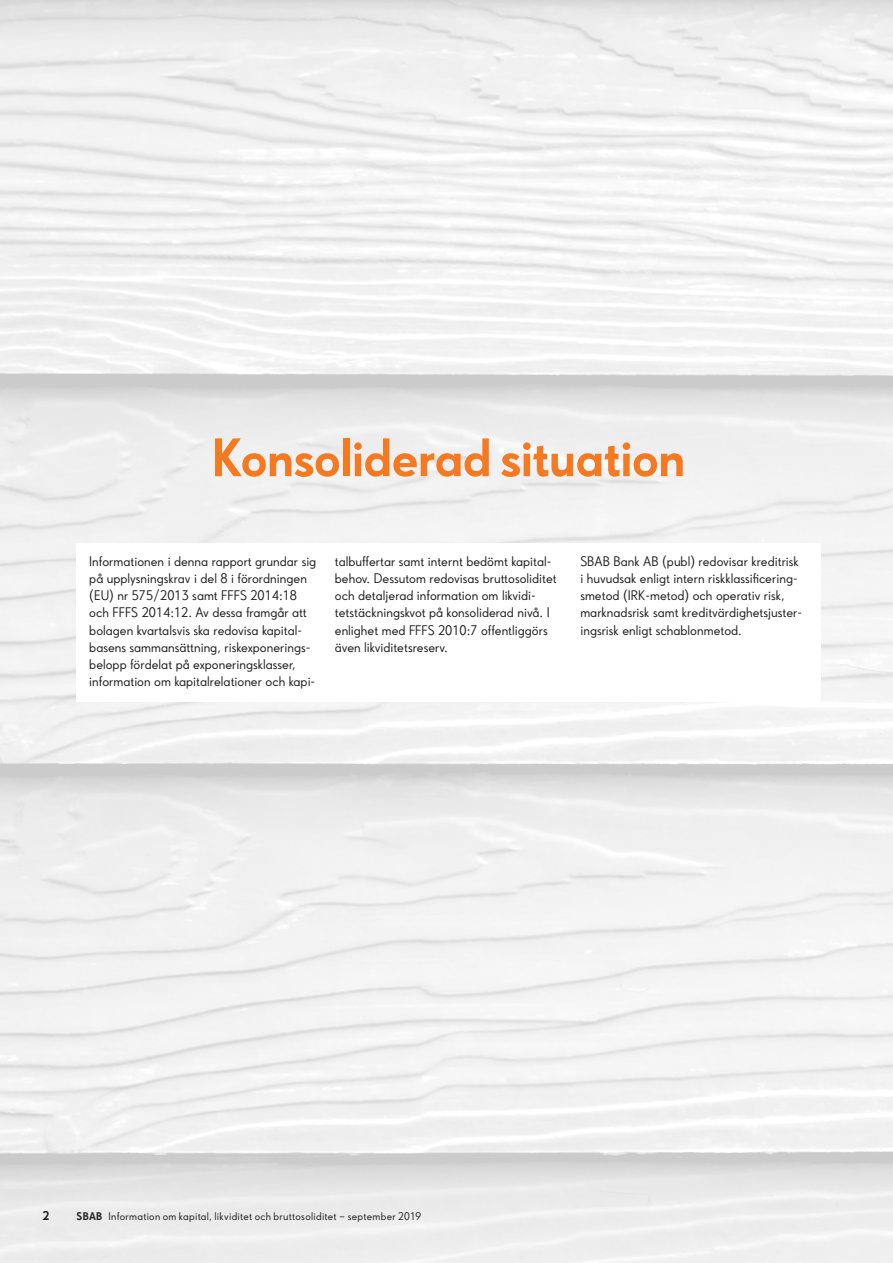
<style>
.page{position:relative;width:893px;height:1263px;background:#fff}
.page>*{position:absolute;margin:0;border:0;box-sizing:border-box;transform-origin:0 0}
.Rubrik_2__28{font:700 51px "SBAB Sans";letter-spacing:-.005em;color:#f47921}
.t1{font:13.2px/17.2px "SBAB Sans";color:#231f20}
.t2{font:700 12px "SBAB Sans";color:#231f20}
.Sidhuvud_sidfot{font:10.5px "SBAB Sans";letter-spacing:.025em;color:#231f20}
.s1{font-weight:700}
</style>
<div class="page">
<p class="Rubrik_2__28" style="left:212px;top:425px;width:475px">Konsoliderad situation</p>
<p class="t1" style="left:89px;top:552px;width:229px">Informationen i denna rapport grundar sig på upplysningskrav i del 8 i förordningen (EU) nr 575/2013 samt FFFS 2014:18 och FFFS 2014:12. Av dessa framgår att bolagen kvartalsvis ska redovisa kapital&shy;basens sammansättning, riskexponerings&shy;belopp fördelat på exponeringsklasser, information om kapitalrelationer och kapi-</p>
<p class="t1" style="left:335px;top:552px;width:223px">talbuffertar samt internt bedömt kapital&shy;behov. Dessutom redovisas bruttosoliditet och detaljerad information om likvidi&shy;tetstäckningskvot på konsoliderad nivå. I enlighet med FFFS 2010:7 offentliggörs även likviditetsreserv.</p>
<p class="t1" style="left:580px;top:552px;width:223px">SBAB Bank AB (publ) redovisar kreditrisk i huvudsak enligt intern riskklassificering&shy;smetod (IRK-metod) och operativ risk, marknadsrisk samt kreditvärdighetsjuster&shy;ingsrisk enligt schablonmetod.</p>
<p class="t2" style="left:43px;top:1208px;width:8px">2</p>
<p class="Sidhuvud_sidfot" style="left:77px;top:1210px;width:346px"><span class="s1">SBAB</span> Information om kapital, likviditet och bruttosoliditet – september 2019</p>
</div>
